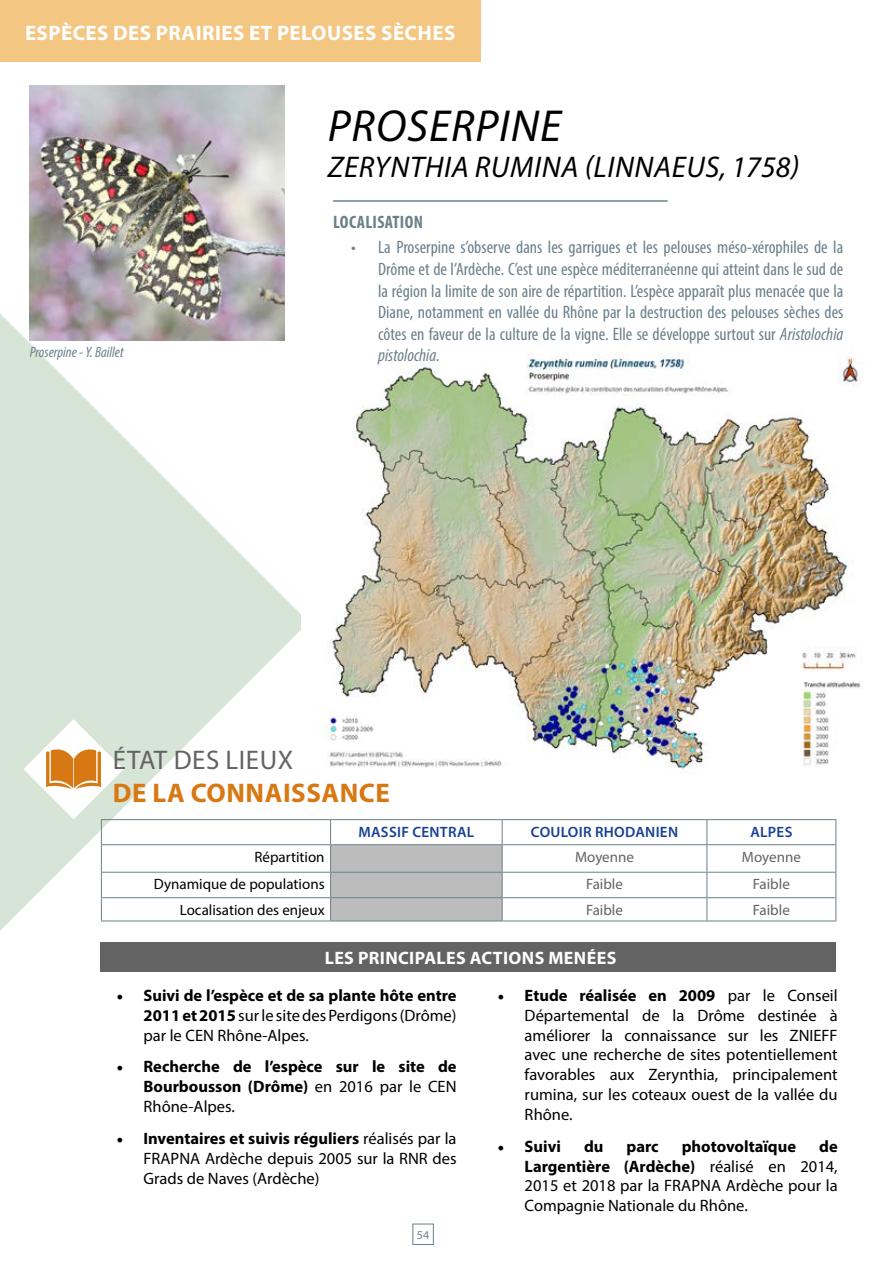
<style>
.page{position:relative;width:893px;height:1263px;background:#fff}
.page>*{position:absolute;margin:0;border:0;box-sizing:border-box;transform-origin:0 0}
.t1{font:italic 45px "Myriad Pro";letter-spacing:.02em;color:#000}
.t2{font:italic 30px "Myriad Pro";letter-spacing:.02em;color:#000}
.t3{font:700 27px "Myriad Pro";letter-spacing:.02em;color:#d77813}
.t4{font:27px "Myriad Pro";letter-spacing:.02em;color:#646363}
.t5{font:700 21px "Myriad Pro";letter-spacing:.02em;color:#fff}
.t6{font:condensed 18px/21.6px "Myriad Pro";color:#6c808a;text-align:justify}
.t7{font:700 18px "Myriad Pro";letter-spacing:.02em;color:#fff}
.t8{font:700 condensed 18px "Myriad Pro";letter-spacing:.02em;color:#6c808a}
.t9{font:16.5px/19.8px "Myriad Pro";color:#000;text-align:justify}
.t10{font:700 16.5px/19.8px "Myriad Pro";color:#000;text-align:justify}
.t11{font:15px "Myriad Pro";color:#000}
.t12{font:15px "Myriad Pro";color:#646363}
.t13{font:600 15px "Myriad Pro";letter-spacing:.02em;color:#164194}
.t14{font:italic condensed 15px "Myriad Pro";color:#6c808a}
.t15{font:12px "Myriad Pro";color:#6c808a}
.s1{font-style:italic}
.s2{font-family:"Minion Pro";font-size:18px}
.s3{font-weight:700}
.s4{font-family:"Minion Pro";font-weight:400;font-size:18px}
.s5{font-weight:400}
</style>
<div class="page">
<div style="left:412px;top:1224px;width:22px;height:21px;border:1px solid #6c808a"></div>
<svg style="left:0;top:85px;width:309px;height:887px"></svg>
<div style="left:101px;top:942px;width:735px;height:30px;background:#646363"></div>
<hr style="left:707px;top:819px;width:129px;height:1px;background:#6c808a">
<hr style="left:707px;top:844px;width:129px;height:1px;background:#6c808a">
<hr style="left:707px;top:920px;width:129px;height:1px;background:#6c808a">
<hr style="left:502px;top:819px;width:205px;height:1px;background:#6c808a">
<hr style="left:502px;top:844px;width:205px;height:1px;background:#6c808a">
<svg style="left:707px;top:820px;width:1px;height:100px"></svg>
<hr style="left:502px;top:920px;width:205px;height:1px;background:#6c808a">
<hr style="left:101px;top:920px;width:230px;height:1px;background:#6c808a">
<hr style="left:101px;top:872px;width:230px;height:1px;background:#6c808a">
<hr style="left:502px;top:872px;width:205px;height:1px;background:#6c808a">
<hr style="left:707px;top:872px;width:129px;height:1px;background:#6c808a">
<svg style="left:835px;top:820px;width:1px;height:100px"></svg>
<hr style="left:101px;top:897px;width:230px;height:1px;background:#6c808a">
<hr style="left:502px;top:897px;width:205px;height:1px;background:#6c808a">
<hr style="left:707px;top:897px;width:129px;height:1px;background:#6c808a">
<hr style="left:101px;top:819px;width:230px;height:1px;background:#6c808a">
<hr style="left:331px;top:819px;width:171px;height:1px;background:#6c808a">
<svg style="left:330px;top:820px;width:173px;height:101px"></svg>
<hr style="left:101px;top:844px;width:230px;height:1px;background:#6c808a">
<hr style="left:331px;top:844px;width:171px;height:1px;background:#6c808a">
<img style="left:30px;top:85px;width:255px;height:255px">
<img style="left:302px;top:344px;width:559px;height:431px">
<hr style="left:333px;top:200px;width:335px;height:2px;background:#6c808a">
<svg style="left:23px;top:719px;width:101px;height:201px"></svg>
<div style="left:0;top:0;width:480px;height:62px;background:#f3c782"></div>
<p class="t5" style="left:25px;top:19px;width:432px">ESPÈCES DES PRAIRIES ET PELOUSES SÈCHES</p>
<h1 class="t1" style="left:328px;top:98px;width:235px">PROSERPINE</h1>
<h2 class="t2" style="left:328px;top:148px;width:473px">ZERYNTHIA RUMINA (LINNAEUS, 1758)</h2>
<p class="t14" style="left:30px;top:343px;width:95px">Proserpine - Y. Baillet</p>
<p class="t8" style="left:333px;top:211px;width:91px">LOCALISATION</p>
<p class="t6" style="left:378px;top:236px;width:467px;text-indent:-27px">• La Proserpine s’observe dans les garrigues et les pelouses méso-xérophiles de la Drôme et de l’Ardèche. C’est une espèce méditerranéenne qui atteint dans le sud de la région la limite de son aire de répartition. L’espèce apparaît plus menacée que la Diane, notamment en vallée du Rhône par la destruction des pelouses sèches des côtes en faveur de la culture de la vigne. Elle se développe surtout sur <span class="s1">Aristolochia pistolochia.</span></p>
<h3 class="t4" style="left:113px;top:744px;width:182px">ÉTAT DES LIEUX</h3>
<h3 class="t3" style="left:113px;top:775px;width:279px">DE LA CONNAISSANCE</h3>
<p class="t13" style="left:358px;top:822px;width:117px">MASSIF CENTRAL</p>
<p class="t13" style="left:531px;top:822px;width:149px">COULOIR RHODANIEN</p>
<p class="t13" style="left:750px;top:822px;width:44px">ALPES</p>
<p class="t11" style="left:254px;top:848px;width:72px">Répartition</p>
<p class="t12" style="left:575px;top:848px;width:60px">Moyenne</p>
<p class="t12" style="left:742px;top:848px;width:60px">Moyenne</p>
<p class="t11" style="left:154px;top:875px;width:172px">Dynamique de populations</p>
<p class="t12" style="left:586px;top:875px;width:38px">Faible</p>
<p class="t12" style="left:753px;top:875px;width:38px">Faible</p>
<p class="t11" style="left:180px;top:901px;width:146px">Localisation des enjeux</p>
<p class="t12" style="left:586px;top:901px;width:38px">Faible</p>
<p class="t12" style="left:753px;top:901px;width:38px">Faible</p>
<p class="t7" style="left:325px;top:946px;width:293px">LES PRINCIPALES ACTIONS MENÉES</p>
<p class="t9" style="left:144px;top:985px;width:315px;text-indent:-27px"><span class="s2">•</span> <span class="s3">Suivi de l’espèce et de sa plante hôte entre 2011 et 2015</span> sur le site des Perdigons (Drôme) par le CEN Rhône-Alpes.</p>
<p class="t10" style="left:144px;top:1056px;width:315px;text-indent:-27px"><span class="s4">•</span> Recherche de l’espèce sur le site de Bourbousson (Drôme) <span class="s5">en 2016 par le CEN Rhône-Alpes.</span></p>
<p class="t9" style="left:144px;top:1128px;width:315px;text-indent:-27px"><span class="s2">•</span> <span class="s3">Inventaires et suivis réguliers</span> réalisés par la FRAPNA Ardèche depuis 2005 sur la RNR des Grads de Naves (Ardèche)</p>
<p class="t9" style="left:525px;top:985px;width:315px;text-indent:-27px"><span class="s2">•</span> <span class="s3">Etude réalisée en 2009</span> par le Conseil Départemental de la Drôme destinée à améliorer la connaissance sur les ZNIEFF avec une recherche de sites potentiellement favorables aux Zerynthia, principalement rumina, sur les coteaux ouest de la vallée du Rhône.</p>
<p class="t10" style="left:498px;top:1136px;width:65px"><span class="s4">•</span> Suivi</p>
<p class="t10" style="left:584px;top:1136px;width:21px">du</p>
<p class="t10" style="left:626px;top:1136px;width:34px">parc</p>
<p class="t10" style="left:682px;top:1136px;width:116px">photovoltaïque</p>
<p class="t9" style="left:525px;top:1136px;width:315px;text-indent:295px"><span class="s3">de Largentière (Ardèche)</span> réalisé en 2014, 2015 et 2018 par la FRAPNA Ardèche pour la Compagnie Nationale du Rhône.</p>
<p class="t15" style="left:417px;top:1227px;width:14px">54</p>
</div>
